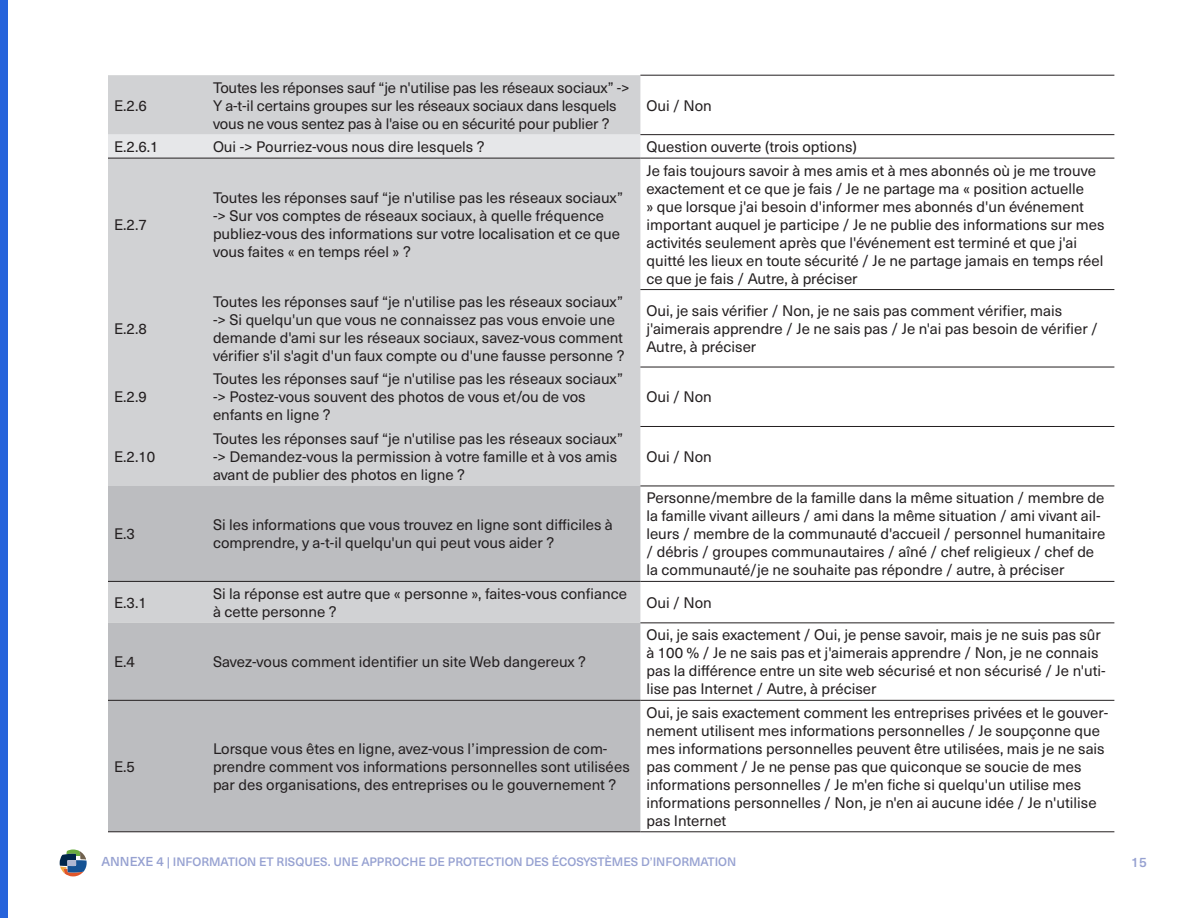
<style>
.page{position:relative;width:1188px;height:918px;background:#fff}
.page>*{position:absolute;margin:0;border:0;box-sizing:border-box;transform-origin:0 0}
.body{font:15px/18px "Neue Haas Unica W1 G";color:#231f20}
.pg_number{font:500 13.5px "Neue Haas Unica W1 G";color:#96a1d1}
.pg_title_small{font:500 12px "Neue Haas Unica W1 G";color:#96a1d1}
.s1{font-size:12.75px}
</style>
<div class="page">
<div style="left:0;top:0;width:8px;height:918px;background:#2663db"></div>
<div style="left:108px;top:75px;width:532px;height:411px;background:#d1d2d4"></div>
<div style="left:108px;top:135px;width:532px;height:23px;background:#e6e7e9"></div>
<svg style="left:108px;top:486px;width:532px;height:346px;fill:#bcbdc0"></svg>
<hr style="left:640px;top:700px;width:474px;height:1px;background:#231f20">
<hr style="left:640px;top:832px;width:474px;height:1px;background:#231f20">
<hr style="left:640px;top:75px;width:474px;height:1px;background:#231f20">
<hr style="left:640px;top:289px;width:474px;height:1px;background:#231f20">
<hr style="left:640px;top:367px;width:474px;height:1px;background:#231f20">
<hr style="left:640px;top:426px;width:474px;height:1px;background:#231f20">
<hr style="left:640px;top:486px;width:474px;height:1px;background:#231f20">
<hr style="left:640px;top:581px;width:474px;height:1px;background:#231f20">
<hr style="left:640px;top:623px;width:474px;height:1px;background:#231f20">
<hr style="left:640px;top:134px;width:474px;height:1px;background:#231f20">
<hr style="left:640px;top:158px;width:474px;height:1px;background:#231f20">
<hr style="left:108px;top:700px;width:99px;height:1px;background:#231f20">
<hr style="left:207px;top:700px;width:433px;height:1px;background:#231f20">
<hr style="left:108px;top:832px;width:99px;height:1px;background:#231f20">
<hr style="left:207px;top:832px;width:433px;height:1px;background:#231f20">
<hr style="left:108px;top:581px;width:99px;height:1px;background:#231f20">
<hr style="left:207px;top:581px;width:433px;height:1px;background:#231f20">
<hr style="left:108px;top:158px;width:99px;height:1px;background:#231f20">
<hr style="left:207px;top:158px;width:433px;height:1px;background:#231f20">
<svg style="left:60px;top:849px;width:27px;height:27px"></svg>
<p class="body" style="left:114px;top:96px;width:34px">E.2.6</p>
<p class="body" style="left:213px;top:78px;width:418px">Toutes les réponses sauf “je n'utilise pas les réseaux sociaux” -&gt;<br>Y a-t-il certains groupes sur les réseaux sociaux dans lesquels vous ne vous sentez pas à l'aise ou en sécurité pour publier ?</p>
<p class="body" style="left:646px;top:96px;width:67px">Oui / Non</p>
<p class="body" style="left:114px;top:137px;width:46px">E.2.6.1</p>
<p class="body" style="left:213px;top:137px;width:273px">Oui -&gt; Pourriez-vous nous dire lesquels ?</p>
<p class="body" style="left:646px;top:137px;width:212px">Question ouverte (trois options)</p>
<p class="body" style="left:114px;top:214px;width:34px">E.2.7</p>
<p class="body" style="left:114px;top:319px;width:34px">E.2.8</p>
<p class="body" style="left:114px;top:387px;width:34px">E.2.9</p>
<p class="body" style="left:114px;top:447px;width:43px">E.2.10</p>
<p class="body" style="left:213px;top:187px;width:412px">Toutes les réponses sauf “je n'utilise pas les réseaux sociaux” -&gt; Sur vos comptes de réseaux sociaux, à quelle fréquence publiez-vous des informations sur votre localisation et ce que vous faites « en temps réel » ?</p>
<p class="body" style="left:646px;top:160px;width:460px">Je fais toujours savoir à mes amis et à mes abonnés où je me trouve exactement et ce que je fais / Je ne partage ma « position actuelle<br>» que lorsque j'ai besoin d'informer mes abonnés d'un événement important auquel je participe / Je ne publie des informations sur mes activités seulement après que l'événement est terminé et que j'ai quitté les lieux en toute sécurité / Je ne partage jamais en temps réel ce que je fais / Autre, à préciser</p>
<p class="body" style="left:213px;top:292px;width:413px">Toutes les réponses sauf “je n'utilise pas les réseaux sociaux” -&gt; Si quelqu'un que vous ne connaissez pas vous envoie une demande d'ami sur les réseaux sociaux, savez-vous comment vérifier s'il s'agit d'un faux compte ou d'une fausse personne ?</p>
<p class="body" style="left:646px;top:301px;width:453px">Oui, je sais vérifier / Non, je ne sais pas comment vérifier, mais j'aimerais apprendre / Je ne sais pas / Je n'ai pas besoin de vérifier /<br>Autre, à préciser</p>
<p class="body" style="left:213px;top:369px;width:412px">Toutes les réponses sauf “je n'utilise pas les réseaux sociaux” -&gt; Postez-vous souvent des photos de vous et/ou de vos enfants en ligne ?</p>
<p class="body" style="left:213px;top:429px;width:412px">Toutes les réponses sauf “je n'utilise pas les réseaux sociaux” -&gt; Demandez-vous la permission à votre famille et à vos amis avant de publier des photos en ligne ?</p>
<p class="body" style="left:646px;top:387px;width:67px">Oui / Non</p>
<p class="body" style="left:646px;top:447px;width:67px">Oui / Non</p>
<p class="body" style="left:114px;top:524px;width:23px">E.3</p>
<p class="body" style="left:213px;top:515px;width:401px">Si les informations que vous trouvez en ligne sont difficiles à comprendre, y a-t-il quelqu'un qui peut vous aider ?</p>
<p class="body" style="left:646px;top:488px;width:460px">Personne/membre de la famille dans la même situation / membre de la famille vivant ailleurs / ami dans la même situation / ami vivant ail&shy;leurs / membre de la communauté d'accueil / personnel humanitaire / débris / groupes communautaires / aîné / chef religieux / chef de la communauté/je ne souhaite pas répondre / autre, à préciser</p>
<p class="body" style="left:114px;top:593px;width:34px">E.3.1</p>
<p class="body" style="left:213px;top:584px;width:416px">Si la réponse est autre que « personne », faites-vous confiance à cette personne ?</p>
<p class="body" style="left:646px;top:593px;width:67px">Oui / Non</p>
<p class="body" style="left:114px;top:652px;width:23px">E.4</p>
<p class="body" style="left:213px;top:652px;width:375px">Savez-vous comment identifier un site Web dangereux ?</p>
<p class="body" style="left:646px;top:625px;width:461px">Oui, je sais exactement / Oui, je pense savoir, mais je ne suis pas sûr à 100 % / Je ne sais pas et j'aimerais apprendre / Non, je ne connais pas la différence entre un site web sécurisé et non sécurisé / Je n'uti&shy;lise pas Internet / Autre, à préciser</p>
<p class="body" style="left:646px;top:703px;width:464px">Oui, je sais exactement comment les entreprises privées et le gouver&shy;nement utilisent mes informations personnelles / Je soupçonne que mes informations personnelles peuvent être utilisées, mais je ne sais pas comment / Je ne pense pas que quiconque se soucie de mes informations personnelles / Je m'en fiche si quelqu'un utilise mes informations personnelles / Non, je n'en ai aucune idée / Je n'utilise pas Internet</p>
<p class="pg_title_small" style="left:102px;top:853px;width:636px"><span class="s1">ANNEXE 4</span> | INFORMATION ET RISQUES. UNE APPROCHE DE PROTECTION DES ÉCOSYSTÈMES D’INFORMATION</p>
<p class="pg_number" style="left:1131px;top:852px;width:17px">15</p>
<p class="body" style="left:213px;top:739px;width:418px">Lorsque vous êtes en ligne, avez-vous l’impression de com&shy;prendre comment vos informations personnelles sont utilisées par des organisations, des entreprises ou le gouvernement ?</p>
<p class="body" style="left:114px;top:757px;width:23px">E.5</p>
</div>
